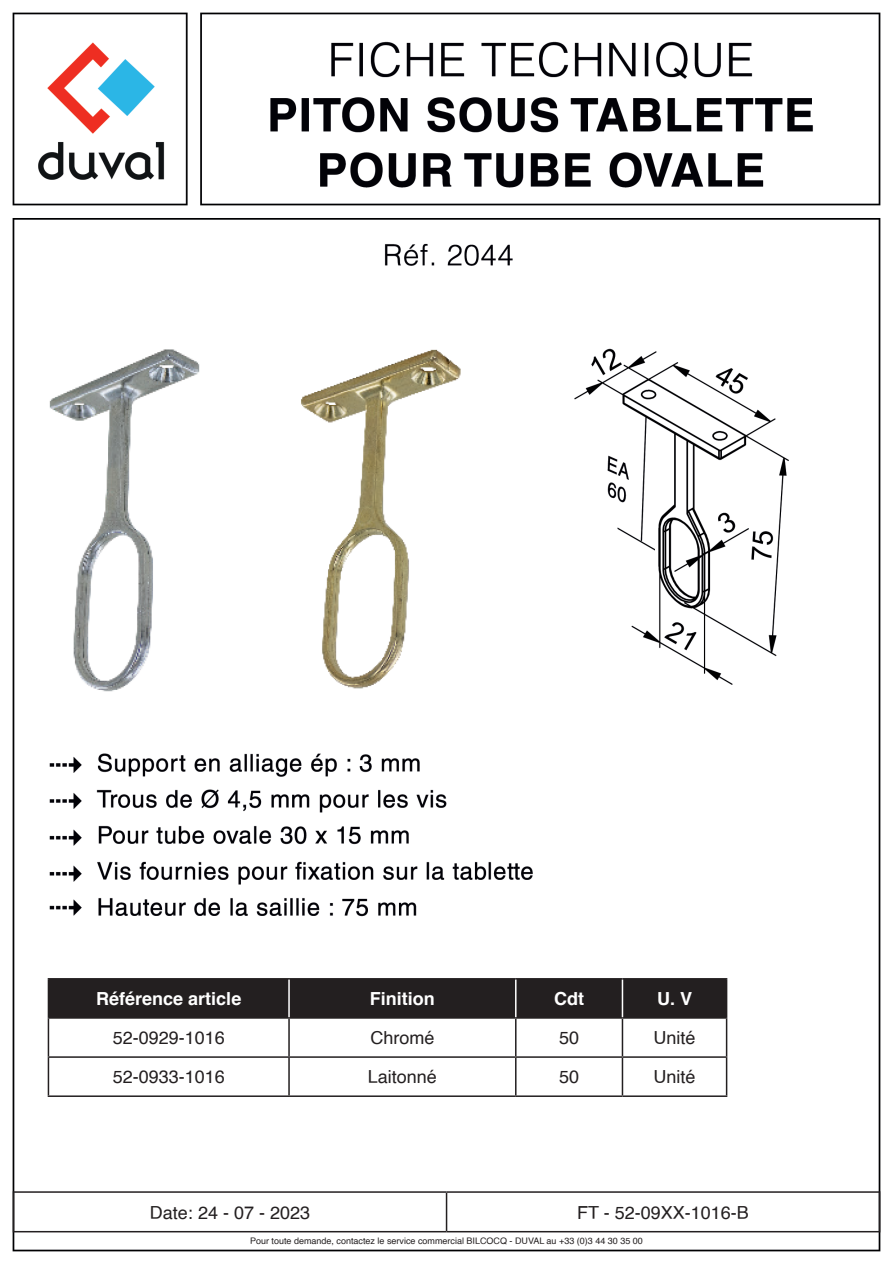
<style>
.page{position:relative;width:893px;height:1263px;background:#fff}
.page>*{position:absolute;margin:0;border:0;box-sizing:border-box;transform-origin:0 0}
.t1{font:18px "Helvetica";color:#231f20}
.t2{font:700 18px "Helvetica";color:#fff}
.t3{font:9px "Helvetica";color:#231f20}
</style>
<div class="page">
<img style="left:12px;top:12px;width:869px;height:1240px">
<div style="left:49px;top:979px;width:677px;height:38px;background:#231f20"></div>
<hr style="left:288px;top:1019px;width:2px;height:37px;background:#231f20">
<hr style="left:288px;top:1058px;width:2px;height:37px;background:#231f20">
<hr style="left:48px;top:1017px;width:241px;height:2px;background:#231f20">
<hr style="left:289px;top:1017px;width:227px;height:2px;background:#231f20">
<hr style="left:516px;top:1017px;width:106px;height:2px;background:#231f20">
<hr style="left:622px;top:1017px;width:105px;height:2px;background:#231f20">
<hr style="left:48px;top:1056px;width:241px;height:2px;background:#231f20">
<hr style="left:289px;top:1056px;width:227px;height:2px;background:#231f20">
<hr style="left:516px;top:1056px;width:106px;height:2px;background:#231f20">
<hr style="left:622px;top:1056px;width:105px;height:2px;background:#231f20">
<hr style="left:48px;top:1095px;width:241px;height:2px;background:#231f20">
<hr style="left:289px;top:1095px;width:227px;height:2px;background:#231f20">
<hr style="left:516px;top:1095px;width:106px;height:2px;background:#231f20">
<hr style="left:622px;top:1095px;width:105px;height:2px;background:#231f20">
<hr style="left:48px;top:978px;width:241px;height:1px;background:#231f20">
<hr style="left:48px;top:979px;width:1px;height:38px;background:#231f20">
<hr style="left:289px;top:978px;width:227px;height:1px;background:#231f20">
<hr style="left:516px;top:978px;width:106px;height:1px;background:#231f20">
<hr style="left:622px;top:978px;width:105px;height:1px;background:#231f20">
<hr style="left:726px;top:979px;width:1px;height:38px;background:#231f20">
<hr style="left:48px;top:1019px;width:1px;height:37px;background:#231f20">
<hr style="left:515px;top:1019px;width:1px;height:37px;background:#231f20">
<hr style="left:622px;top:1019px;width:1px;height:37px;background:#231f20">
<hr style="left:726px;top:1019px;width:1px;height:37px;background:#231f20">
<hr style="left:48px;top:1058px;width:1px;height:37px;background:#231f20">
<hr style="left:515px;top:1058px;width:1px;height:37px;background:#231f20">
<hr style="left:622px;top:1058px;width:1px;height:37px;background:#231f20">
<hr style="left:726px;top:1058px;width:1px;height:37px;background:#231f20">
<hr style="left:288px;top:979px;width:2px;height:38px;background:#fff">
<hr style="left:515px;top:979px;width:1px;height:38px;background:#fff">
<hr style="left:622px;top:979px;width:1px;height:38px;background:#fff">
<hr style="left:13px;top:1191px;width:434px;height:2px;background:#231f20">
<hr style="left:13px;top:1193px;width:1px;height:38px;background:#231f20">
<hr style="left:447px;top:1191px;width:433px;height:2px;background:#231f20">
<hr style="left:446px;top:1193px;width:1px;height:38px;background:#231f20">
<hr style="left:879px;top:1193px;width:1px;height:38px;background:#231f20">
<hr style="left:13px;top:1231px;width:434px;height:1px;background:#231f20">
<hr style="left:447px;top:1231px;width:433px;height:1px;background:#231f20">
<p class="t2" style="left:96px;top:984px;width:147px">Référence article</p>
<p class="t2" style="left:370px;top:984px;width:67px">Finition</p>
<p class="t2" style="left:554px;top:984px;width:32px">Cdt</p>
<p class="t2" style="left:657px;top:984px;width:37px">U. V</p>
<p class="t1" style="left:113px;top:1024px;width:114px">52-0929-1016</p>
<p class="t1" style="left:370px;top:1024px;width:66px">Chromé</p>
<p class="t1" style="left:559px;top:1024px;width:22px">50</p>
<p class="t1" style="left:653px;top:1024px;width:44px">Unité</p>
<p class="t1" style="left:113px;top:1063px;width:114px">52-0933-1016</p>
<p class="t1" style="left:368px;top:1063px;width:71px">Laitonné</p>
<p class="t1" style="left:559px;top:1063px;width:22px">50</p>
<p class="t1" style="left:653px;top:1063px;width:44px">Unité</p>
<p class="t1" style="left:150px;top:1198px;width:162px">Date: 24 - 07 - 2023</p>
<p class="t1" style="left:577px;top:1198px;width:173px">FT - 52-09XX-1016-B</p>
<p class="t3" style="left:250px;top:1234px;width:394px">Pour toute demande, contactez le service commercial BILCOCQ - DUVAL au +33 (0)3 44 30 35 00</p>
</div>
